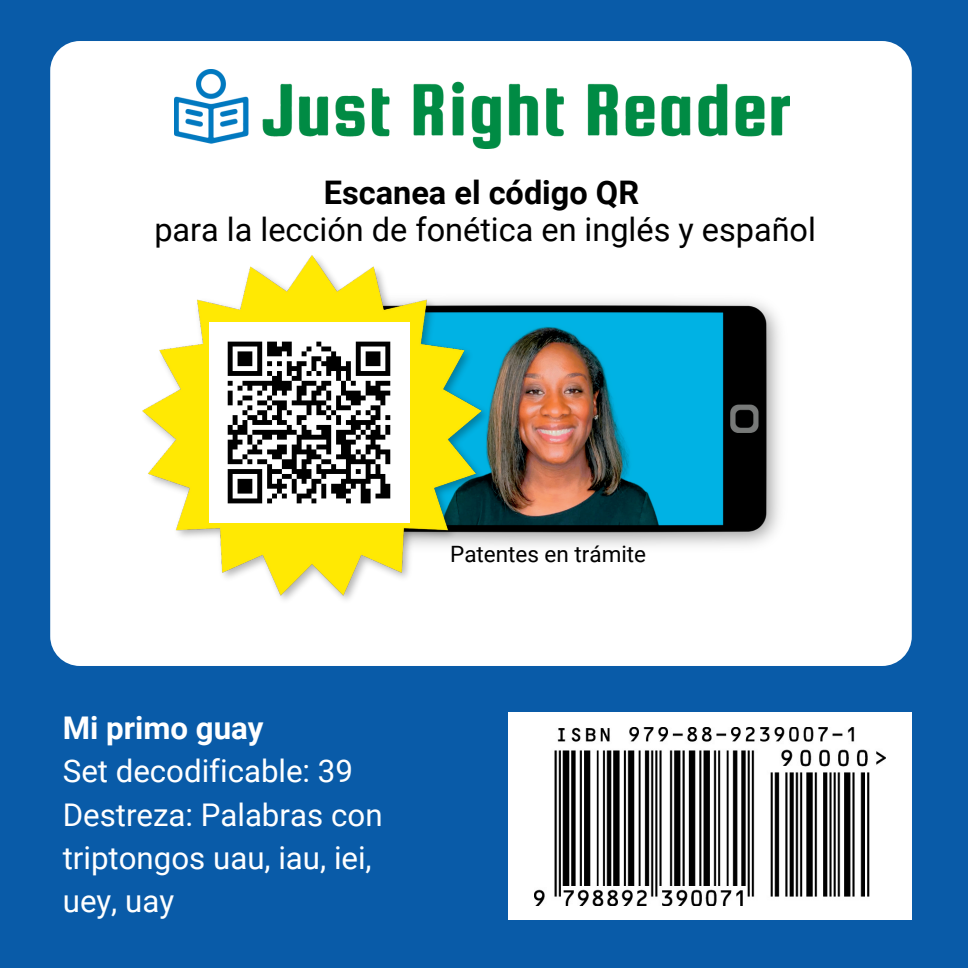
<style>
.page{position:relative;width:968px;height:968px;background:#095ba8}
.page>*{position:absolute;margin:0;border:0;box-sizing:border-box;transform-origin:0 0}
.t1{font:32.5px "Roboto";color:#000}
.t2{font:700 32.5px "Roboto";color:#000}
.t3{font:31.25px/43.2px "Roboto";color:#fff}
.t4{font:700 31.25px "Roboto";color:#fff}
.t5{font:22.5px "Roboto";color:#000}
</style>
<div class="page">
<div style="left:50px;top:41px;width:861px;height:625px;background:#fff;border-radius:30px"></div>
<div style="left:508px;top:712px;width:403px;height:207px;background:#fff"></div>
<img style="left:174px;top:70px;width:615px;height:79px">
<img style="left:495px;top:300px;width:285px;height:246px">
<img style="left:142px;top:255px;width:353px;height:345px">
<img style="left:209px;top:322px;width:200px;height:201px">
<img style="left:534px;top:727px;width:351px;height:178px">
<p class="t2" style="left:324px;top:174px;width:317px">Escanea el código QR</p>
<p class="t1" style="left:154px;top:211px;width:663px">para la lección de fonética en inglés y español</p>
<p class="t4" style="left:63px;top:710px;width:202px">Mi primo guay</p>
<p class="t3" style="left:63px;top:750px;width:321px">Set decodificable: 39<br>Destreza: Palabras con triptongos uau, iau, iei, uey, uay</p>
<p class="t5" style="left:450px;top:541px;width:197px">Patentes en trámite</p>
</div>
